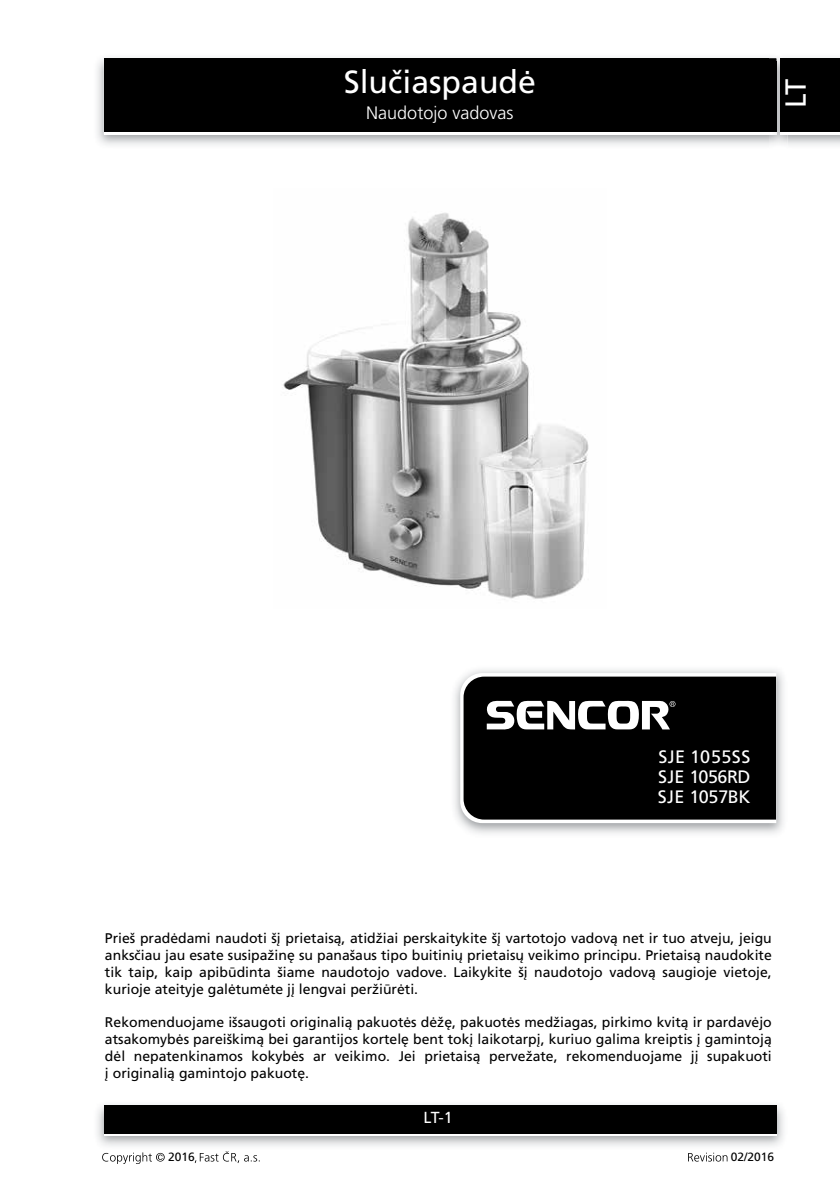
<style>
.page{position:relative;width:840px;height:1191px;background:#fff}
.page>*{position:absolute;margin:0;border:0;box-sizing:border-box;transform-origin:0 0}
.t1{font:32px "Frutiger CE";color:#fff}
.t2{font:29px "Frutiger CE";color:#fff}
.t3{font:18px/20px "Frutiger CE";letter-spacing:.01em;color:#fff;text-align:justify}
.t4{font:300 18px "Frutiger CE";color:#fff}
.t5{font:16px "Frutiger CE";color:#fff}
.t6{font:14px/16.8px "Frutiger CE";color:#000;text-align:justify}
.t7{font:12px "Frutiger CE";color:#000}
</style>
<div class="page">
<img style="left:454px;top:770px;width:330px;height:64px">
<img style="left:454px;top:669px;width:330px;height:101px">
<svg style="left:460px;top:673px;width:315px;height:150px;background:#202020"></svg>
<img style="left:97px;top:1104px;width:687px;height:42px">
<div style="left:104px;top:1108px;width:671px;height:28px;background:linear-gradient(to right,#fff,#fff)"></div>
<div style="left:104px;top:1105px;width:671px;height:28px;background:#000"></div>
<img style="left:97px;top:59px;width:742px;height:86px">
<div style="left:104px;top:61px;width:671px;height:74px;background:#fff"></div>
<div style="left:104px;top:58px;width:671px;height:74px;background:#000"></div>
<img style="left:768px;top:57px;width:19px;height:88px">
<svg style="left:768px;top:132px;width:7px;height:3px"></svg>
<img style="left:768px;top:58px;width:7px;height:3px">
<img style="left:768px;top:61px;width:7px;height:71px">
<div style="left:780px;top:61px;width:59px;height:74px;background:#fff"></div>
<div style="left:780px;top:58px;width:59px;height:74px;background:#000"></div>
<svg style="left:102px;top:1152px;width:63px;height:12px"></svg>
<svg style="left:195px;top:1151px;width:64px;height:12px"></svg>
<svg style="left:688px;top:1152px;width:39px;height:9px"></svg>
<img style="left:283px;top:213px;width:306px;height:386px">
<h1 class="t1" style="left:343px;top:64px;width:194px">Slučiaspaudė</h1>
<p class="t4" style="left:366px;top:102px;width:149px">Naudotojo vadovas</p>
<h2 class="t2" style="left:778px;top:108px;width:31px;rotate:-90deg">LT</h2>
<p class="t3" style="left:657px;top:746px;width:94px">SJE 1055SS SJE 1056RD SJE 1057BK</p>
<p class="t6" style="left:105px;top:930px;width:668px">Prieš pradėdami naudoti šį prietaisą, atidžiai perskaitykite šį vartotojo vadovą net ir tuo atveju, jeigu anksčiau jau esate susipažinę su panašaus tipo buitinių prietaisų veikimo principu. Prietaisą naudokite tik taip, kaip apibūdinta šiame naudotojo vadove. Laikykite šį naudotojo vadovą saugioje vietoje, kurioje ateityje galėtumėte jį lengvai peržiūrėti.</p>
<p class="t6" style="left:105px;top:1014px;width:668px">Rekomenduojame išsaugoti originalią pakuotės dėžę, pakuotės medžiagas, pirkimo kvitą ir pardavėjo atsakomybės pareiškimą bei garantijos kortelę bent tokį laikotarpį, kuriuo galima kreiptis į gamintoją dėl nepatenkinamos kokybės ar veikimo. Jei prietaisą pervežate, rekomenduojame jį supakuoti į originalią gamintojo pakuotę.</p>
<p class="t5" style="left:423px;top:1108px;width:31px">LT-1</p>
<p class="t7" style="left:168px;top:1150px;width:28px">2016</p>
<p class="t7" style="left:730px;top:1150px;width:45px">02/2016</p>
</div>
